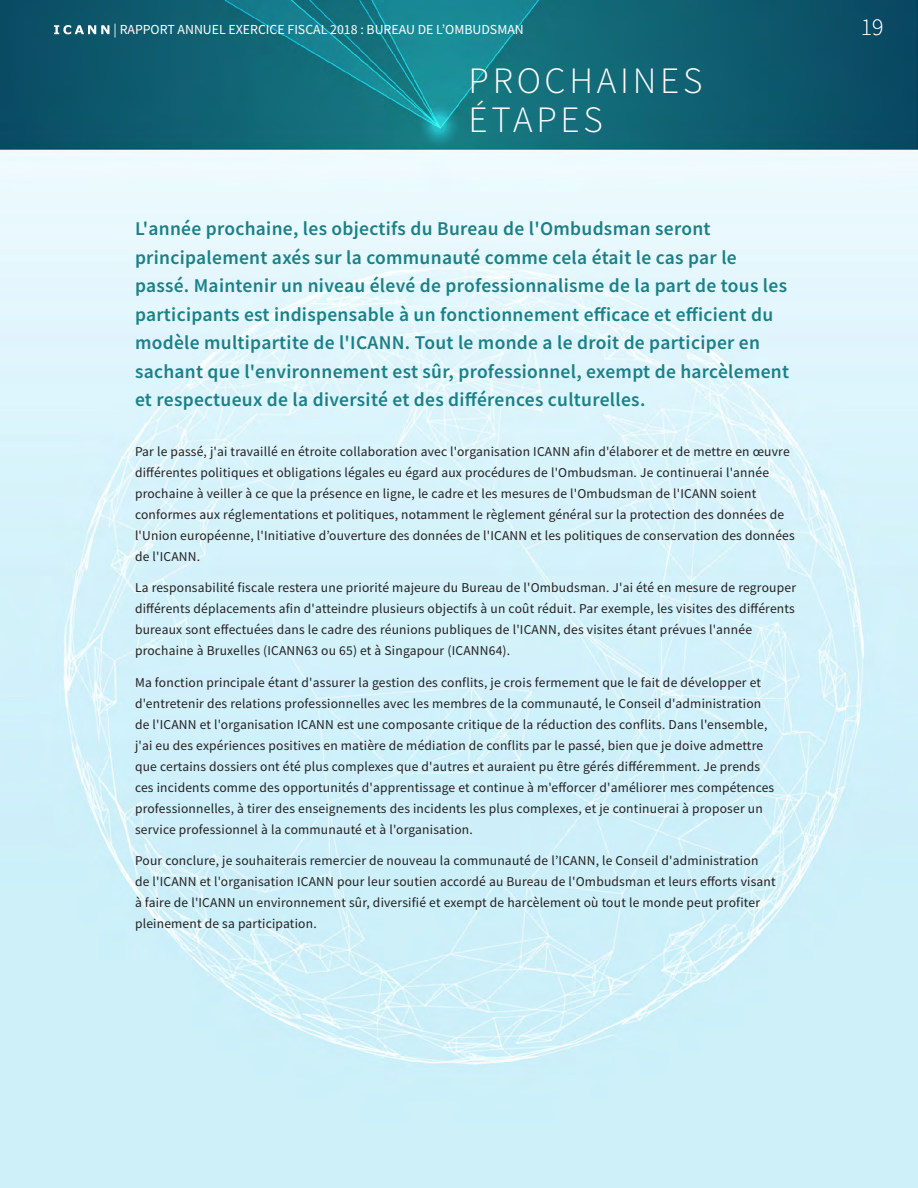
<style>
.page{position:relative;width:918px;height:1188px;background:#fff}
.page>*{position:absolute;margin:0;border:0;box-sizing:border-box;transform-origin:0 0}
.AR17_Top_Header_-_Wh{font:300 37.2px/39px "Source Sans Pro";letter-spacing:.1em;color:#fff}
.t1{font:200 24px "Source Sans Pro";color:#fff}
.txt{font:600 19.5px/28.5px "Source Sans Pro";letter-spacing:.015em;color:#1a8087}
.t2{font:13.8px "Source Sans Pro";color:#fff}
.txt-2{font:13.5px/21px "Source Sans Pro";letter-spacing:.015em;color:#231f20}
</style>
<div class="page">
<img style="left:0;top:0;width:918px;height:1188px">
<svg style="left:54px;top:25px;width:55px;height:9px"></svg>
<p class="t2" style="left:114px;top:21px;width:412px">| RAPPORT ANNUEL EXERCICE FISCAL 2018 : BUREAU DE L’OMBUDSMAN</p>
<p class="t1" style="left:861px;top:12px;width:24px">19</p>
<p class="AR17_Top_Header_-_Wh" style="left:469px;top:61px;width:235px">PROCHAINES<br>ÉTAPES</p>
<p class="txt" style="left:135px;top:214px;width:656px">L'année prochaine, les objectifs du Bureau de l'Ombudsman seront principalement axés sur la communauté comme cela était le cas par le passé. Maintenir un niveau élevé de professionnalisme de la part de tous les participants est indispensable à un fonctionnement efficace et efficient du modèle multipartite de l'ICANN. Tout le monde a le droit de participer en sachant que l'environnement est sûr, professionnel, exempt de harcèlement et respectueux de la diversité et des différences culturelles.</p>
<p class="txt-2" style="left:135px;top:441px;width:661px">Par le passé, j'ai travaillé en étroite collaboration avec l'organisation ICANN afin d'élaborer et de mettre en œuvre différentes politiques et obligations légales eu égard aux procédures de l'Ombudsman. Je continuerai l'année prochaine à veiller à ce que la présence en ligne, le cadre et les mesures de l'Ombudsman de l'ICANN soient conformes aux réglementations et politiques, notamment le règlement général sur la protection des données de l'Union européenne, l'Initiative d’ouverture des données de l'ICANN et les politiques de conservation des données de l'ICANN.</p>
<p class="txt-2" style="left:135px;top:577px;width:663px">La responsabilité fiscale restera une priorité majeure du Bureau de l'Ombudsman. J'ai été en mesure de regrouper différents déplacements afin d'atteindre plusieurs objectifs à un coût réduit. Par exemple, les visites des différents bureaux sont effectuées dans le cadre des réunions publiques de l'ICANN, des visites étant prévues l'année prochaine à Bruxelles (ICANN63 ou 65) et à Singapour (ICANN64).</p>
<p class="txt-2" style="left:135px;top:672px;width:641px">Ma fonction principale étant d'assurer la gestion des conflits, je crois fermement que le fait de développer et d'entretenir des relations professionnelles avec les membres de la communauté, le Conseil d'administration de l'ICANN et l'organisation ICANN est une composante critique de la réduction des conflits. Dans l'ensemble, j'ai eu des expériences positives en matière de médiation de conflits par le passé, bien que je doive admettre que certains dossiers ont été plus complexes que d'autres et auraient pu être gérés différemment. Je prends ces incidents comme des opportunités d'apprentissage et continue à m'efforcer d'améliorer mes compétences professionnelles, à tirer des enseignements des incidents les plus complexes, et je continuerai à proposer un service professionnel à la communauté et à l'organisation.</p>
<p class="txt-2" style="left:135px;top:850px;width:642px">Pour conclure, je souhaiterais remercier de nouveau la communauté de l’ICANN, le Conseil d'administration de l'ICANN et l'organisation ICANN pour leur soutien accordé au Bureau de l'Ombudsman et leurs efforts visant à faire de l'ICANN un environnement sûr, diversifié et exempt de harcèlement où tout le monde peut profiter pleinement de sa participation.</p>
</div>
